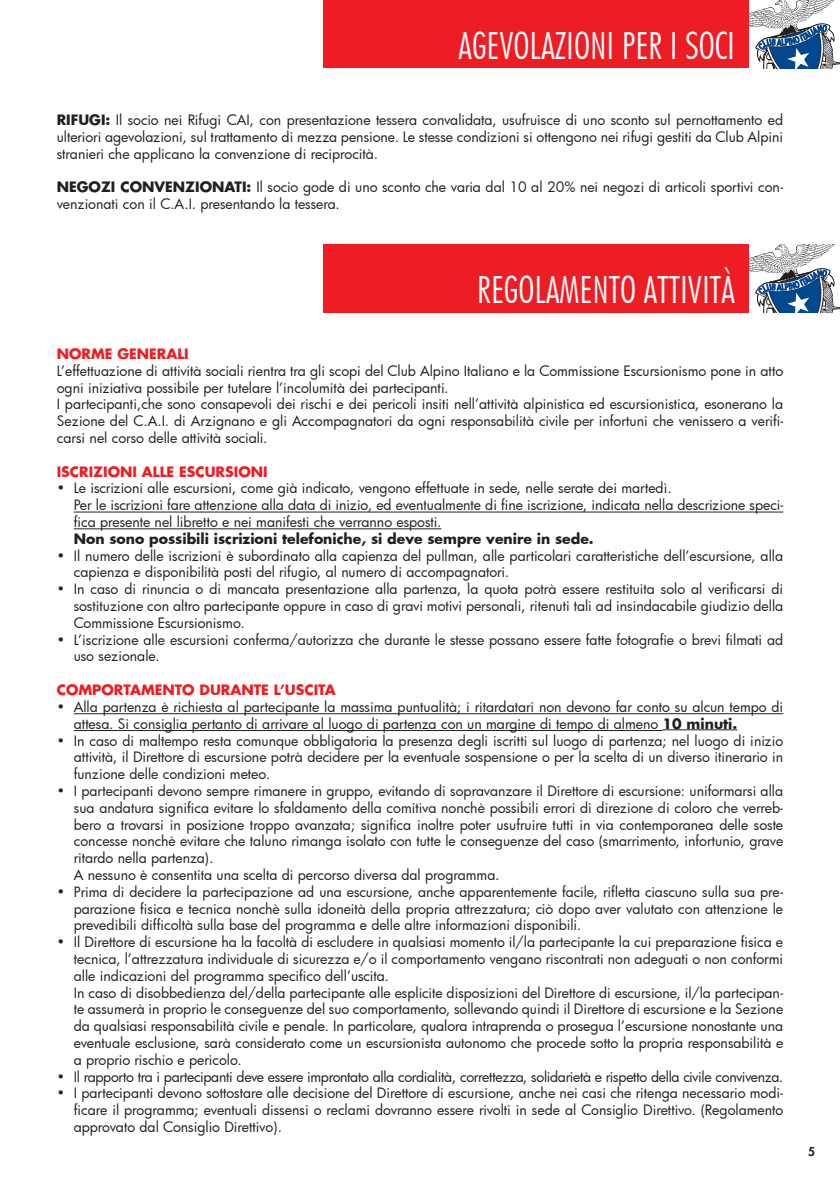
<style>
.page{position:relative;width:840px;height:1191px;background:#fff}
.page>*{position:absolute;margin:0;border:0;box-sizing:border-box;transform-origin:0 0}
.t1{font:300 condensed 37.6px "Futura BT";color:#fff}
.t2{font:14px/16.8px "Futura";color:#231f20}
.t3{font:14px "Futura";letter-spacing:-.025em;color:#231f20}
.t4{font:700 14px "Futura";color:#ee1d23}
.t5{font:700 14px "Futura";color:#231f20}
.t6{font:800 12px "Futura";color:#231f20}
.s1{font-weight:700}
</style>
<div class="page">
<div style="left:323px;top:0;width:425px;height:68px;background:#ee1d23"></div>
<div style="left:323px;top:245px;width:425px;height:68px;background:#ee1d23"></div>
<svg style="left:748px;top:245px;width:91px;height:68px"></svg>
<hr style="left:74px;top:511px;width:708px;height:1px;background:#231f20">
<hr style="left:74px;top:528px;width:367px;height:1px;background:#231f20">
<hr style="left:74px;top:713px;width:708px;height:1px;background:#231f20">
<hr style="left:74px;top:730px;width:588px;height:1px;background:#231f20">
<hr style="left:662px;top:729px;width:74px;height:1px;background:#231f20">
<svg style="left:748px;top:0;width:92px;height:69px"></svg>
<h1 class="t1" style="left:458px;top:22px;width:278px">AGEVOLAZIONI PER I SOCI</h1>
<p class="t2" style="left:57px;top:111px;width:727px;text-align:justify"><span class="s1">RIFUGI:</span> Il socio nei Rifugi CAI, con presentazione tessera convalidata, usufruisce di uno sconto sul pernottamento ed ulteriori agevolazioni, sul trattamento di mezza pensione. Le stesse condizioni si ottengono nei rifugi gestiti da Club Alpini stranieri che applicano la convenzione di reciprocità.</p>
<p class="t2" style="left:57px;top:178px;width:727px"><span class="s1">NEGOZI CONVENZIONATI:</span> Il socio gode di uno sconto che varia dal 10 al 20% nei negozi di articoli sportivi con&shy;venzionati con il C.A.I. presentando la tessera.</p>
<h1 class="t1" style="left:476px;top:267px;width:259px">REGOLAMENTO ATTIVITÀ</h1>
<p class="t4" style="left:57px;top:344px;width:133px">NORME GENERALI</p>
<p class="t2" style="left:57px;top:362px;width:727px">L’effettuazione di attività sociali rientra tra gli scopi del Club Alpino Italiano e la Commissione Escursionismo pone in atto ogni iniziativa possibile per tutelare l’incolumità dei partecipanti.<br>I partecipanti,che sono consapevoli dei rischi e dei pericoli insiti nell’attività alpinistica ed escursionistica, esonerano la Sezione del C.A.I. di Arzignano e gli Accompagnatori da ogni responsabilità civile per infortuni che venissero a verifi&shy;carsi nel corso delle attività sociali.</p>
<p class="t4" style="left:57px;top:461px;width:212px">ISCRIZIONI ALLE ESCURSIONI</p>
<p class="t2" style="left:74px;top:479px;width:710px;text-indent:-17px">• Le iscrizioni alle escursioni, come già indicato, vengono effettuate in sede, nelle serate dei martedì.<br>Per le iscrizioni fare attenzione alla data di inizio, ed eventualmente di fine iscrizione, indicata nella descrizione speci&shy;fica presente nel libretto e nei manifesti che verranno esposti.</p>
<p class="t5" style="left:74px;top:529px;width:521px">Non sono possibili iscrizioni telefoniche, si deve sempre venire in sede.</p>
<p class="t2" style="left:74px;top:547px;width:710px;text-indent:-17px">• Il numero delle iscrizioni è subordinato alla capienza del pullman, alle particolari caratteristiche dell’escursione, alla capienza e disponibilità posti del rifugio, al numero di accompagnatori.</p>
<p class="t2" style="left:74px;top:580px;width:710px;text-align:justify;text-indent:-17px">• In caso di rinuncia o di mancata presentazione alla partenza, la quota potrà essere restituita solo al verificarsi di sostituzione con altro partecipante oppure in caso di gravi motivi personali, ritenuti tali ad insindacabile giudizio della Commissione Escursionismo.</p>
<p class="t2" style="left:74px;top:631px;width:710px;text-indent:-17px">• L’iscrizione alle escursioni conferma/autorizza che durante le stesse possano essere fatte fotografie o brevi filmati ad uso sezionale.</p>
<p class="t4" style="left:57px;top:680px;width:280px">COMPORTAMENTO DURANTE L’USCITA</p>
<p class="t2" style="left:74px;top:698px;width:710px;text-indent:-17px">• Alla partenza è richiesta al partecipante la massima puntualità; i ritardatari non devono far conto su alcun tempo di attesa. Si consiglia pertanto di arrivare al luogo di partenza con un margine di tempo di almeno <span class="s1">10 minuti.</span></p>
<p class="t2" style="left:74px;top:731px;width:710px;text-align:justify;text-indent:-17px">• In caso di maltempo resta comunque obbligatoria la presenza degli iscritti sul luogo di partenza; nel luogo di inizio attività, il Direttore di escursione potrà decidere per la eventuale sospensione o per la scelta di un diverso itinerario in funzione delle condizioni meteo.</p>
<p class="t2" style="left:74px;top:782px;width:710px;text-indent:-17px">• I partecipanti devono sempre rimanere in gruppo, evitando di sopravanzare il Direttore di escursione: uniformarsi alla sua andatura significa evitare lo sfaldamento della comitiva nonchè possibili errori di direzione di coloro che verreb&shy;bero a trovarsi in posizione troppo avanzata; significa inoltre poter usufruire tutti in via contemporanea delle soste concesse nonchè evitare che taluno rimanga isolato con tutte le conseguenze del caso (smarrimento, infortunio, grave ritardo nella partenza).<br>A nessuno è consentita una scelta di percorso diversa dal programma.</p>
<p class="t2" style="left:74px;top:883px;width:710px;text-align:justify;text-indent:-17px">• Prima di decidere la partecipazione ad una escursione, anche apparentemente facile, rifletta ciascuno sulla sua pre&shy;parazione fisica e tecnica nonchè sulla idoneità della propria attrezzatura; ciò dopo aver valutato con attenzione le prevedibili difficoltà sulla base del programma e delle altre informazioni disponibili.</p>
<p class="t2" style="left:74px;top:933px;width:710px;text-indent:-17px">• Il Direttore di escursione ha la facoltà di escludere in qualsiasi momento il/la partecipante la cui preparazione fisica e tecnica, l’attrezzatura individuale di sicurezza e/o il comportamento vengano riscontrati non adeguati o non conformi alle indicazioni del programma specifico dell’uscita.<br>In caso di disobbedienza del/della partecipante alle esplicite disposizioni del Direttore di escursione, il/la partecipan&shy;te assumerà in proprio le conseguenze del suo comportamento, sollevando quindi il Direttore di escursione e la Sezione da qualsiasi responsabilità civile e penale. In particolare, qualora intraprenda o prosegua l’escursione nonostante una eventuale esclusione, sarà considerato come un escursionista autonomo che procede sotto la propria responsabilità e a proprio rischio e pericolo.</p>
<p class="t3" style="left:57px;top:1067px;width:727px">• Il rapporto tra i partecipanti deve essere improntato alla cordialità, correttezza, solidarietà e rispetto della civile convivenza.</p>
<p class="t2" style="left:74px;top:1084px;width:710px;text-align:justify;text-indent:-17px">• I partecipanti devono sottostare alle decisione del Direttore di escursione, anche nei casi che ritenga necessario modi&shy;ficare il programma; eventuali dissensi o reclami dovranno essere rivolti in sede al Consiglio Direttivo. (Regolamento approvato dal Consiglio Direttivo).</p>
<p class="t6" style="left:807px;top:1143px;width:8px">5</p>
</div>
